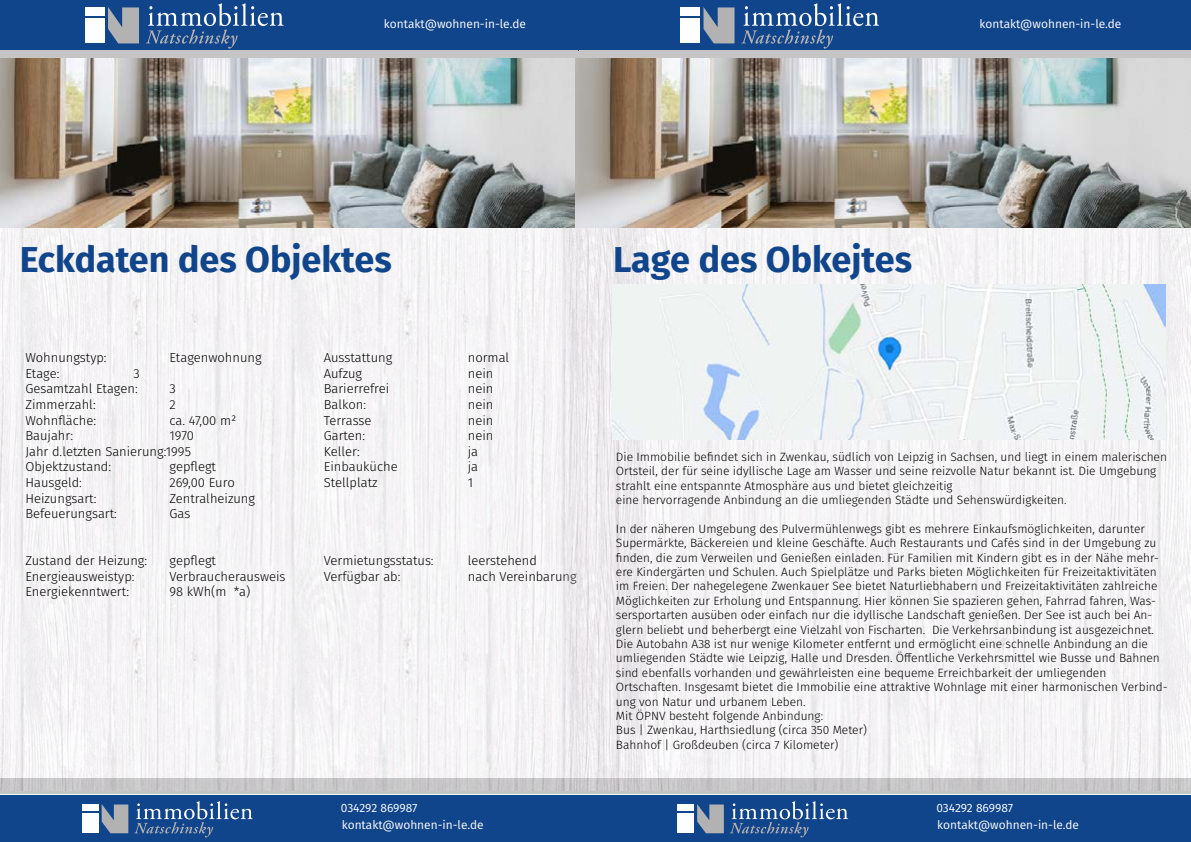
<style>
.page{position:relative;width:1191px;height:842px;background:#fff}
.page>*{position:absolute;margin:0;border:0;box-sizing:border-box;transform-origin:0 0}
.t1{font:700 36px "Fira Sans";color:#11458b}
.t2{font:300 13px/15.6px "Fira Sans";color:#000;text-align:right}
.t3{font:300 12px/14.4px "Fira Sans";color:#000}
.t4{font:12px/17px "Fira Sans";color:#fff}
</style>
<div class="page">
<div style="left:0;top:795px;width:628px;height:47px;background:#11458b"></div>
<div style="left:0;top:778px;width:628px;height:16px;background:#c5c5c5"></div>
<svg style="left:134px;top:801px;width:119px;height:36px"></svg>
<div style="left:82px;top:804px;width:17px;height:7px;background:#fff"></div>
<div style="left:82px;top:813px;width:17px;height:20px;background:#fff"></div>
<svg style="left:102px;top:804px;width:26px;height:29px"></svg>
<div style="left:563px;top:795px;width:628px;height:47px;background:#11458b"></div>
<div style="left:587px;top:778px;width:604px;height:16px;background:#c5c5c5"></div>
<div style="left:677px;top:804px;width:17px;height:7px;background:#fff"></div>
<div style="left:677px;top:813px;width:17px;height:20px;background:#fff"></div>
<svg style="left:697px;top:801px;width:151px;height:36px"></svg>
<img style="left:0;top:228px;width:564px;height:563px">
<img style="left:564px;top:228px;width:627px;height:563px">
<img style="left:612px;top:284px;width:553px;height:155px">
<img style="left:0;top:58px;width:575px;height:170px">
<img style="left:575px;top:58px;width:616px;height:170px">
<div style="left:0;top:0;width:620px;height:51px;background:#11458b"></div>
<svg style="left:146px;top:3px;width:138px;height:46px"></svg>
<div style="left:85px;top:7px;width:19px;height:9px;background:#fff"></div>
<div style="left:85px;top:18px;width:19px;height:25px;background:#fff"></div>
<svg style="left:108px;top:7px;width:31px;height:36px"></svg>
<div style="left:0;top:50px;width:621px;height:8px;background:#c5c5c5"></div>
<div style="left:579px;top:0;width:612px;height:51px;background:#11458b"></div>
<svg style="left:741px;top:3px;width:138px;height:46px"></svg>
<div style="left:680px;top:7px;width:20px;height:9px;background:#fff"></div>
<div style="left:680px;top:18px;width:20px;height:25px;background:#fff"></div>
<svg style="left:703px;top:7px;width:31px;height:36px"></svg>
<div style="left:579px;top:50px;width:612px;height:8px;background:#c5c5c5"></div>
<p class="t4" style="left:384px;top:15px;width:143px">kontakt@wohnen-in-le.de</p>
<p class="t4" style="left:979px;top:15px;width:143px">kontakt@wohnen-in-le.de</p>
<h1 class="t1" style="left:20px;top:229px;width:373px">Eckdaten des Objektes</h1>
<h1 class="t1" style="left:613px;top:229px;width:300px">Lage des Obkejtes</h1>
<p class="t2" style="left:25px;top:350px;width:83px">Wohnungstyp:</p>
<p class="t2" style="left:169px;top:350px;width:94px">Etagenwohnung</p>
<p class="t2" style="left:25px;top:365px;width:36px">Etage:</p>
<p class="t2" style="left:25px;top:365px;width:116px">3<br>Gesamtzahl Etagen:</p>
<p class="t2" style="left:169px;top:381px;width:8px">3</p>
<p class="t2" style="left:25px;top:396px;width:72px">Zimmerzahl:</p>
<p class="t2" style="left:169px;top:396px;width:8px">2</p>
<p class="t2" style="left:25px;top:412px;width:72px">Wohnfläche:</p>
<p class="t2" style="left:169px;top:412px;width:68px">ca. 47,00 m²</p>
<p class="t2" style="left:25px;top:428px;width:49px">Baujahr:</p>
<p class="t2" style="left:25px;top:428px;width:170px;text-align:left;text-indent:144px">1970<br>Jahr d.letzten Sanierung:1995<br>Objektzustand:</p>
<p class="t2" style="left:169px;top:459px;width:48px">gepflegt</p>
<p class="t2" style="left:25px;top:474px;width:58px">Hausgeld:</p>
<p class="t2" style="left:169px;top:474px;width:67px">269,00 Euro</p>
<p class="t2" style="left:25px;top:490px;width:73px">Heizungsart:</p>
<p class="t2" style="left:169px;top:490px;width:87px">Zentralheizung</p>
<p class="t2" style="left:25px;top:506px;width:93px">Befeuerungsart:</p>
<p class="t2" style="left:169px;top:506px;width:22px">Gas</p>
<p class="t2" style="left:25px;top:552px;width:123px">Zustand der Heizung:</p>
<p class="t2" style="left:169px;top:552px;width:48px">gepflegt</p>
<p class="t2" style="left:25px;top:568px;width:111px">Energieausweistyp:</p>
<p class="t2" style="left:169px;top:568px;width:117px">Verbraucherausweis</p>
<p class="t2" style="left:25px;top:584px;width:105px">Energiekenntwert:</p>
<p class="t2" style="left:169px;top:584px;width:82px">98 kWh(m *a)</p>
<p class="t2" style="left:324px;top:350px;width:70px">Ausstattung</p>
<p class="t2" style="left:468px;top:350px;width:43px">normal</p>
<p class="t2" style="left:324px;top:365px;width:40px">Aufzug</p>
<p class="t2" style="left:468px;top:365px;width:27px">nein</p>
<p class="t2" style="left:324px;top:381px;width:67px">Barierrefrei</p>
<p class="t2" style="left:468px;top:381px;width:27px">nein</p>
<p class="t2" style="left:324px;top:396px;width:44px">Balkon:</p>
<p class="t2" style="left:468px;top:396px;width:27px">nein</p>
<p class="t2" style="left:324px;top:412px;width:49px">Terrasse</p>
<p class="t2" style="left:468px;top:412px;width:27px">nein</p>
<p class="t2" style="left:324px;top:428px;width:43px">Garten:</p>
<p class="t2" style="left:468px;top:428px;width:27px">nein</p>
<p class="t2" style="left:324px;top:443px;width:38px">Keller:</p>
<p class="t2" style="left:468px;top:443px;width:12px">ja</p>
<p class="t2" style="left:324px;top:459px;width:75px">Einbauküche</p>
<p class="t2" style="left:468px;top:459px;width:12px">ja</p>
<p class="t2" style="left:324px;top:474px;width:55px">Stellplatz</p>
<p class="t2" style="left:468px;top:474px;width:7px">1</p>
<p class="t2" style="left:324px;top:552px;width:111px">Vermietungsstatus:</p>
<p class="t2" style="left:468px;top:552px;width:71px">leerstehend</p>
<p class="t2" style="left:324px;top:568px;width:78px">Verfügbar ab:</p>
<p class="t2" style="left:468px;top:568px;width:110px">nach Vereinbarung</p>
<p class="t3" style="left:616px;top:449px;width:552px">Die Immobilie befindet sich in Zwenkau, südlich von Leipzig in Sachsen, und liegt in einem malerischen Ortsteil, der für seine idyllische Lage am Wasser und seine reizvolle Natur bekannt ist. Die Umgebung strahlt eine entspannte Atmosphäre aus und bietet gleichzeitig<br>eine hervorragende Anbindung an die umliegenden Städte und Sehenswürdigkeiten.</p>
<p class="t3" style="left:616px;top:521px;width:553px">In der näheren Umgebung des Pulvermühlenwegs gibt es mehrere Einkaufsmöglichkeiten, darunter Supermärkte, Bäckereien und kleine Geschäfte. Auch Restaurants und Cafés sind in der Umgebung zu finden, die zum Verweilen und Genießen einladen. Für Familien mit Kindern gibt es in der Nähe mehr&shy;ere Kindergärten und Schulen. Auch Spielplätze und Parks bieten Möglichkeiten für Freizeitaktivitäten im Freien. Der nahegelegene Zwenkauer See bietet Naturliebhabern und Freizeitaktivitäten zahlreiche Möglichkeiten zur Erholung und Entspannung. Hier können Sie spazieren gehen, Fahrrad fahren, Was&shy;sersportarten ausüben oder einfach nur die idyllische Landschaft genießen. Der See ist auch bei An&shy;glern beliebt und beherbergt eine Vielzahl von Fischarten. Die Verkehrsanbindung ist ausgezeichnet.<br>Die Autobahn A38 ist nur wenige Kilometer entfernt und ermöglicht eine schnelle Anbindung an die umliegenden Städte wie Leipzig, Halle und Dresden. Öffentliche Verkehrsmittel wie Busse und Bahnen sind ebenfalls vorhanden und gewährleisten eine bequeme Erreichbarkeit der umliegenden Ortschaften. Insgesamt bietet die Immobilie eine attraktive Wohnlage mit einer harmonischen Verbind&shy;ung von Natur und urbanem Leben.<br>Mit ÖPNV besteht folgende Anbindung:<br>Bus | Zwenkau, Harthsiedlung (circa 350 Meter)<br>Bahnhof | Großdeuben (circa 7 Kilometer)</p>
<p class="t4" style="left:341px;top:798px;width:144px">034292 869987 kontakt@wohnen-in-le.de</p>
<p class="t4" style="left:936px;top:798px;width:144px">034292 869987 kontakt@wohnen-in-le.de</p>
</div>
